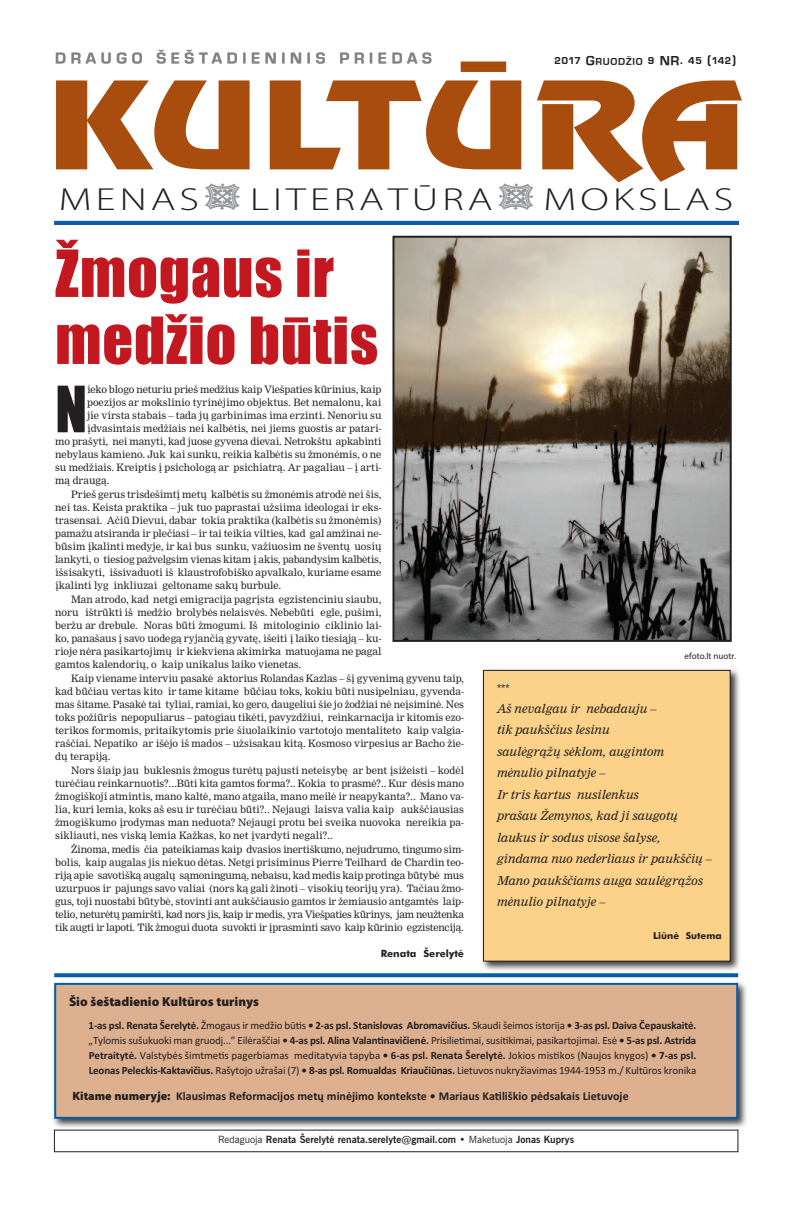
<style>
.page{position:relative;width:792px;height:1224px;background:#fff}
.page>*{position:absolute;margin:0;border:0;box-sizing:border-box;transform-origin:0 0}
.t1{font:120px "Revue CE";letter-spacing:-.01em;color:#a84d0e;scale:1.3 1}
.t2{font:60px/67px "Impact";letter-spacing:.015em;color:#c41820}
.t3{font:59px "Impact";color:#231f20}
.t4{font:300 32px "Myriad Pro";letter-spacing:.1em;color:#231f20;scale:1.32 1}
.t5{font:700 14px "Eurostile DCDCE";letter-spacing:.335em;color:#808285}
.t6{font:900 13px "Myriad Pro";color:#231f20}
.t7{font:italic 12px/21.5px "Nimrod CE";color:#231f20}
.t8{font:700 12px "Calibri";color:#231f20}
.t9{font:700 12px "Eurostile DCDCE";letter-spacing:.055em;color:#231f20}
.t10{font:11px/14.8px "Calibri";letter-spacing:-.01em;color:#231f20;text-align:justify}
.t11{font:10px/13px "Nimrod CE";color:#231f20;text-align:justify}
.t12{font:700 10px "News Gothic CE";color:#231f20}
.t13{font:700 10px "Futura CE";color:#231f20}
.t14{font:700 9.5px "Futura CE";color:#231f20}
.t15{font:9px "Myriad Pro";color:#231f20}
.t16{font:9px "Nimrod CE";color:#231f20}
.s1{font-size:9px}
.s2{font-weight:700}
.s3{font-family:"Myriad Pro";font-weight:900}
.s4{font-weight:400}
</style>
<div class="page">
<svg style="left:54px;top:973px;width:684px;height:4px;background:#1064b0"></svg>
<div style="left:54px;top:1130px;width:684px;height:22px;border:1px solid #231f20"></div>
<img style="left:53px;top:982px;width:694px;height:150px">
<div style="left:56px;top:985px;width:680px;height:132px;background:#dcaf8e"></div>
<div style="left:54px;top:983px;width:684px;height:136px;border:2px solid #045dad"></div>
<svg style="left:54px;top:221px;width:685px;height:4px;background:#085caa"></svg>
<img style="left:395px;top:239px;width:334px;height:400px">
<div style="left:392px;top:236px;width:340px;height:406px;border:2px solid #231f20"></div>
<img style="left:479px;top:669px;width:261px;height:306px">
<div style="left:484px;top:671px;width:246px;height:290px;background:#fcd189"></div>
<div style="left:483px;top:670px;width:248px;height:292px;border:1px solid #231f20"></div>
<h3 class="t5" style="left:55px;top:49px;width:378px">DRAUGO ŠEŠTADIENINIS PRIEDAS</h3>
<p class="t9" style="left:554px;top:53px;width:183px">2017 G<span class="s1">RUODŽIO</span> 9 NR. 45 (142)</p>
<h1 class="t1" style="left:46px;top:80px;width:541px">KULTŪRA</h1>
<h3 class="t4" style="left:59px;top:187px;width:108px">MENAS</h3>
<h3 class="t4" style="left:250px;top:187px;width:185px">LITERATŪRA</h3>
<h3 class="t4" style="left:544px;top:187px;width:145px">MOKSLAS</h3>
<h2 class="t2" style="left:55px;top:243px;width:324px">Žmogaus ir medžio būtis</h2>
<h3 class="t3" style="left:55px;top:377px;width:33px">N</h3>
<p class="t11" style="left:87px;top:384px;width:296px">ieko blogo neturiu prieš medžius kaip Viešpaties kūrinius, kaip</p>
<p class="t11" style="left:87px;top:397px;width:296px">poezijos ar mokslinio tyrinėjimo objektus. Bet nemalonu, kai</p>
<p class="t11" style="left:87px;top:410px;width:296px">jie virsta stabais – tada jų garbinimas ima erzinti. Nenoriu su</p>
<p class="t11" style="left:87px;top:423px;width:296px">įdvasintais medžiais nei kalbėtis, nei jiems guostis ar patari-</p>
<p class="t11" style="left:55px;top:436px;width:328px">mo prašyti, nei manyti, kad juose gyvena dievai. Netrokštu apkabinti</p>
<p class="t11" style="left:55px;top:449px;width:328px">nebylaus kamieno. Juk kai sunku, reikia kalbėtis su žmonėmis, o ne</p>
<p class="t11" style="left:55px;top:462px;width:328px">su medžiais. Kreiptis į psichologą ar psichiatrą. Ar pagaliau – į arti-</p>
<p class="t11" style="left:55px;top:475px;width:56px">mą draugą.</p>
<p class="t11" style="left:55px;top:489px;width:328px;text-indent:16px">Prieš gerus trisdešimtį metų kalbėtis su žmonėmis atrodė nei šis, nei tas. Keista praktika – juk tuo paprastai užsiima ideologai ir eks&shy;trasensai. Ačiū Dievui, dabar tokia praktika (kalbėtis su žmonėmis) pamažu atsiranda ir plečiasi – ir tai teikia vilties, kad gal amžinai ne&shy;būsim įkalinti medyje, ir kai bus sunku, važiuosim ne šventų uosių lankyti, o tiesiog pažvelgsim vienas kitam į akis, pabandysim kalbėtis, išsisakyti, išsivaduoti iš klaustrofobiško apvalkalo, kuriame esame įkalinti lyg inkliuzai geltoname sakų burbule.</p>
<p class="t11" style="left:55px;top:594px;width:328px;text-indent:16px">Man atrodo, kad netgi emigracija pagrįsta egzistenciniu siaubu, noru ištrūkti iš medžio brolybės nelaisvės. Nebebūti egle, pušimi, beržu ar drebule. Noras būti žmogumi. Iš mitologinio ciklinio lai&shy;ko, panašaus į savo uodegą ryjančią gyvatę, išeiti į laiko tiesiąją – ku&shy;rioje nėra pasikartojimų ir kiekviena akimirka matuojama ne pagal gamtos kalendorių, o kaip unikalus laiko vienetas.</p>
<p class="t11" style="left:55px;top:673px;width:410px;text-indent:16px">Kaip viename interviu pasakė aktorius Rolandas Kazlas – šį gyvenimą gyvenu taip, kad būčiau vertas kito ir tame kitame būčiau toks, kokiu būti nusipelniau, gyvenda&shy;mas šitame. Pasakė tai tyliai, ramiai, ko gero, daugeliui šie jo žodžiai nė neįsiminė. Nes toks požiūris nepopuliarus – patogiau tikėti, pavyzdžiui, reinkarnacija ir kitomis ezo&shy;terikos formomis, pritaikytomis prie šiuolaikinio vartotojo mentaliteto kaip valgia&shy;raščiai. Nepatiko ar išėjo iš mados – užsisakau kitą. Kosmoso virpesius ar Bacho žie&shy;dų terapiją.</p>
<p class="t11" style="left:55px;top:765px;width:410px;text-indent:16px">Nors šiaip jau buklesnis žmogus turėtų pajusti neteisybę ar bent įsižeisti – kodėl turėčiau reinkarnuotis?...Būti kita gamtos forma?.. Kokia to prasmė?.. Kur dėsis mano žmogiškoji atmintis, mano kaltė, mano atgaila, mano meilė ir neapykanta?.. Mano va&shy;lia, kuri lemia, koks aš esu ir turėčiau būti?.. Nejaugi laisva valia kaip aukščiausias žmogiškumo įrodymas man neduota? Nejaugi protu bei sveika nuovoka nereikia pa&shy;sikliauti, nes viską lemia Kažkas, ko net įvardyti negali?..</p>
<p class="t11" style="left:55px;top:844px;width:410px;text-indent:16px">Žinoma, medis čia pateikiamas kaip dvasios inertiškumo, nejudrumo, tingumo sim&shy;bolis, kaip augalas jis niekuo dėtas. Netgi prisiminus Pierre Teilhard de Chardin teo&shy;riją apie savotišką augalų sąmoningumą, nebaisu, kad medis kaip protinga būtybė mus uzurpuos ir pajungs savo valiai (nors ką gali žinoti – visokių teorijų yra). Tačiau žmo&shy;gus, toji nuostabi būtybė, stovinti ant aukščiausio gamtos ir žemiausio antgamtės laip&shy;telio, neturėtų pamiršti, kad nors jis, kaip ir medis, yra Viešpaties kūrinys, jam neužtenka tik augti ir lapoti. Tik žmogui duota suvokti ir įprasminti savo kaip kūrinio egzistenciją.</p>
<p class="t13" style="left:381px;top:950px;width:85px">Renata Šerelytė</p>
<h3 class="t6" style="left:69px;top:996px;width:192px">Šio šeštadienio Kultūros turinys</h3>
<p class="t15" style="left:685px;top:652px;width:53px">efoto.lt nuotr.</p>
<p class="t16" style="left:497px;top:685px;width:14px">***</p>
<p class="t7" style="left:497px;top:699px;width:216px">Aš nevalgau ir nebadauju –<br>tik paukščius lesinu<br>saulėgrąžų sėklom, augintom mėnulio pilnatyje –<br>Ir tris kartus nusilenkus<br>prašau Žemynos, kad ji saugotų laukus ir sodus visose šalyse, gindama nuo nederliaus ir paukščių –<br>Mano paukščiams auga saulėgrąžos mėnulio pilnatyje –</p>
<p class="t14" style="left:653px;top:932px;width:70px">Liūnė Sutema</p>
<p class="t10" style="left:89px;top:1018px;width:609px"><span class="s2">1-as psl. Renata Šerelytė.</span> Žmogaus ir medžio būtis <span class="s2">• 2-as psl. Stanislovas Abromavičius.</span> Skaudi šeimos istorija <span class="s2">• 3-as psl. Daiva Čepauskaitė. </span>„Tylomis sušukuoki man gruodį...” Eilėraščiai <span class="s2">• 4-as psl. Alina Valantinavičienė.</span> Prisilietimai, susitikimai, pasikartojimai. Esė <span class="s2">• 5-as psl. Astrida Petraitytė.</span> Valstybės šimtmetis pagerbiamas meditatyvia tapyba <span class="s2">• 6-as psl. Renata Šerelytė.</span> Jokios mistikos (Naujos knygos) <span class="s2">• 7-as psl.<br>Leonas Peleckis-Kaktavičius.</span> Rašytojo užrašai (7) <span class="s2">• 8-as psl. Romualdas Kriaučiūnas.</span> Lietuvos nukryžiavimas 1944-1953 m./ Kultūros kronika</p>
<p class="t8" style="left:72px;top:1089px;width:558px"><span class="s3">Kitame numeryje:</span> Klausimas Reformacijos metų minėjimo kontekste • Mariaus Katiliškio pėdsakais Lietuvoje</p>
<p class="t12" style="left:218px;top:1136px;width:357px"><span class="s4">Redaguoja</span> Renata Šerelytė renata.serelyte@gmail.com • <span class="s4">Maketuoja</span> Jonas Kuprys</p>
</div>
